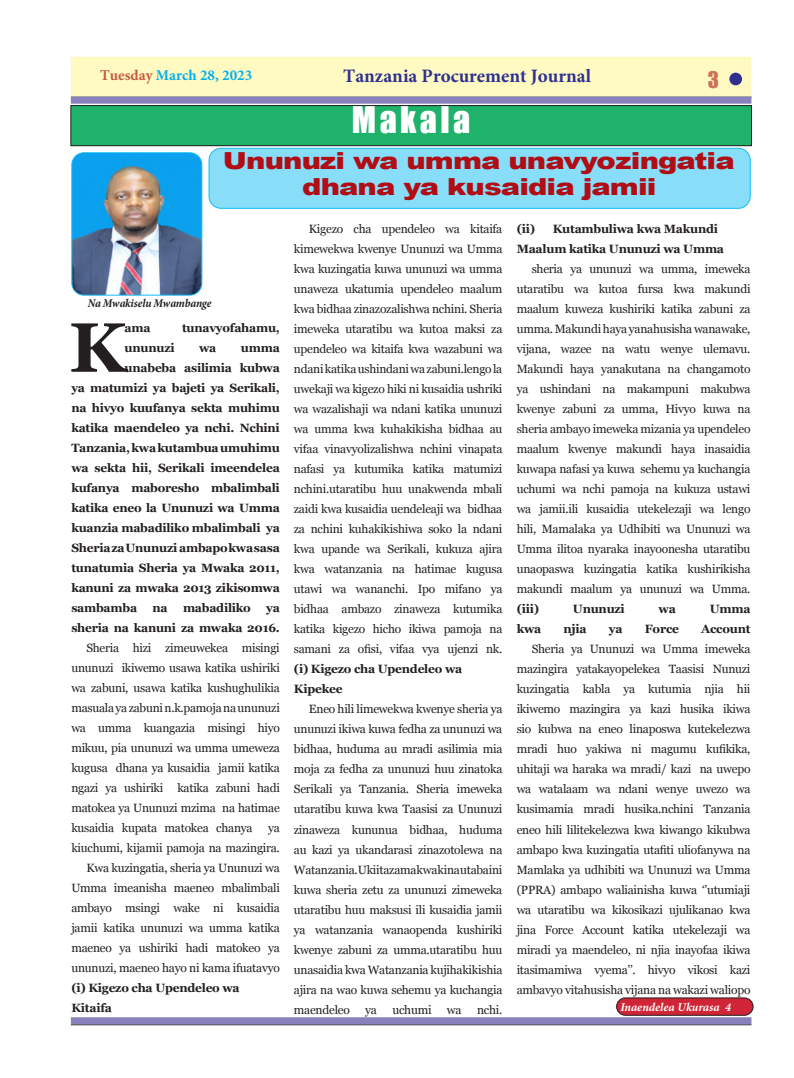
<style>
.page{position:relative;width:794px;height:1078px;background:#fff}
.page>*{position:absolute;margin:0;border:0;box-sizing:border-box;transform-origin:0 0}
.t1{font:700 69.7px "Georgia";color:#231f20}
.t2{font:34px "Impact";letter-spacing:.1em;color:#fff}
.t3{font:900 23.5px/26px "Arial";letter-spacing:-.03em;color:#b00d15;text-align:center;scale:1.23 1}
.t4{font:21px "Impact";color:#ce7157}
.t5{font:700 19px "Minion Pro";color:#2e3092}
.t6{font:700 15px "Minion Pro";color:#00aeef}
.t7{font:12px/20px "Georgia";letter-spacing:-.02em;color:#231f20;text-align:justify}
.t8{font:700 12px/20px "Georgia";letter-spacing:-.02em;color:#231f20}
.t9{font:italic 700 condensed 12px "Minion Pro";letter-spacing:-.02em;color:#231f20}
.t10{font:italic 700 12px "Minion Pro";letter-spacing:-.005em;color:#fff}
.s1{color:#c55a40}
</style>
<div class="page">
<div style="left:71px;top:57px;width:680px;height:40px;background:#fffac1"></div>
<div style="left:729px;top:73px;width:13px;height:12px;background:#2e3092;border-radius:50%"></div>
<hr style="left:71px;top:1023px;width:680px;height:1px;background:#231f20">
<svg style="left:71px;top:1017px;width:680px;height:6px;background:#8c86bf"></svg>
<div style="left:71px;top:97px;width:680px;height:7px;background:#8781bd"></div>
<div style="left:71px;top:106px;width:680px;height:40px;background:#1eb26a"></div>
<div style="left:70px;top:105px;width:682px;height:41px;border:1px solid #231f20"></div>
<img style="left:72px;top:153px;width:130px;height:142px">
<div style="left:72px;top:152px;width:130px;height:143px;border:1px solid #11bcf4;border-radius:12px"></div>
<div style="left:616px;top:997px;width:137px;height:17px;background:#cf2536;border-radius:9px"></div>
<div style="left:616px;top:997px;width:137px;height:18px;border:1px solid #231f20;border-radius:9px"></div>
<div style="left:209px;top:148px;width:541px;height:60px;background:#88def9;border-radius:12px"></div>
<div style="left:209px;top:148px;width:541px;height:60px;border:1px solid #11bcf4;border-radius:12px"></div>
<p class="t6" style="left:100px;top:65px;width:153px"><span class="s1">Tuesday</span> March 28, 2023</p>
<h3 class="t5" style="left:343px;top:63px;width:249px">Tanzania Procurement Journal</h3>
<h3 class="t4" style="left:708px;top:63px;width:13px">3</h3>
<p class="t2" style="left:352px;top:93px;width:120px">Makala</p>
<p class="t3" style="left:223px;top:147px;width:417px">Ununuzi wa umma unavyozingatia dhana ya kusaidia jamii</p>
<p class="t9" style="left:88px;top:296px;width:125px">Na Mwakiselu Mwambange</p>
<p class="t1" style="left:69px;top:308px;width:58px">K</p>
<p class="t8" style="left:125px;top:317px;width:28px">ama</p>
<p class="t8" style="left:182px;top:317px;width:99px">tunavyofahamu,</p>
<p class="t8" style="left:125px;top:337px;width:52px">ununuzi</p>
<p class="t8" style="left:199px;top:337px;width:19px">wa</p>
<p class="t8" style="left:241px;top:337px;width:40px">umma</p>
<p class="t8" style="left:125px;top:357px;width:157px">unabeba asilimia kubwa</p>
<p class="t8" style="left:71px;top:377px;width:210px">ya matumizi ya bajeti ya Serikali,</p>
<p class="t8" style="left:71px;top:397px;width:210px">na hivyo kuufanya sekta muhimu</p>
<p class="t8" style="left:71px;top:417px;width:210px">katika maendeleo ya nchi. Nchini</p>
<p class="t8" style="left:71px;top:437px;width:210px">Tanzania, kwa kutambua umuhimu</p>
<p class="t8" style="left:71px;top:457px;width:210px">wa sekta hii, Serikali imeendelea</p>
<p class="t8" style="left:71px;top:477px;width:210px">kufanya maboresho mbalimbali</p>
<p class="t8" style="left:71px;top:497px;width:210px">katika eneo la Ununuzi wa Umma</p>
<p class="t8" style="left:71px;top:517px;width:210px">kuanzia mabadiliko mbalimbali ya</p>
<p class="t8" style="left:71px;top:537px;width:210px">Sheria za Ununuzi ambapo kwa sasa</p>
<p class="t8" style="left:71px;top:557px;width:210px">tunatumia Sheria ya Mwaka 2011,</p>
<p class="t8" style="left:71px;top:577px;width:210px">kanuni za mwaka 2013 zikisomwa</p>
<p class="t8" style="left:71px;top:597px;width:67px">sambamba</p>
<p class="t8" style="left:152px;top:597px;width:17px">na</p>
<p class="t8" style="left:183px;top:597px;width:69px">mabadiliko</p>
<p class="t8" style="left:71px;top:597px;width:210px;text-align:right">ya<br>sheria na kanuni za mwaka 2016.</p>
<p class="t7" style="left:71px;top:637px;width:210px;text-indent:15px">Sheria hizi zimeuwekea misingi ununuzi ikiwemo usawa katika ushiriki wa zabuni, usawa katika kushughulikia masuala ya zabuni n.k.pamoja na ununuzi wa umma kuangazia misingi hiyo mikuu, pia ununuzi wa umma umeweza kugusa dhana ya kusaidia jamii katika ngazi ya ushiriki katika zabuni hadi matokea ya Ununuzi mzima na hatimae kusaidia kupata matokea chanya</p>
<p class="t7" style="left:71px;top:817px;width:210px;text-align:right">ya<br>kiuchumi, kijamii pamoja na mazingira.</p>
<p class="t7" style="left:71px;top:857px;width:210px;text-indent:15px">Kwa kuzingatia, sheria ya Ununuzi wa Umma imeanisha maeneo mbalimbali ambayo msingi wake ni kusaidia jamii katika ununuzi wa umma katika maeneo ya ushiriki hadi matokeo ya ununuzi, maeneo hayo ni kama ifuatavyo</p>
<p class="t8" style="left:71px;top:977px;width:170px">(i) Kigezo cha Upendeleo wa<br>Kitaifa</p>
<p class="t7" style="left:294px;top:218px;width:210px;text-indent:15px">Kigezo cha upendeleo wa kitaifa kimewekwa kwenye Ununuzi wa Umma kwa kuzingatia kuwa ununuzi wa umma unaweza ukatumia upendeleo maalum kwa bidhaa zinazozalishwa nchini. Sheria imeweka utaratibu wa kutoa maksi za upendeleo wa kitaifa kwa wazabuni wa ndani katika ushindani wa zabuni.lengo la uwekaji wa kigezo hiki ni kusaidia ushriki wa wazalishaji wa ndani katika ununuzi wa umma kwa kuhakikisha bidhaa au vifaa vinavyolizalishwa nchini vinapata nafasi ya kutumika katika matumizi nchini.utaratibu huu unakwenda mbali zaidi kwa kusaidia uendeleaji wa bidhaa za nchini kuhakikishiwa soko la ndani kwa upande wa Serikali, kukuza ajira kwa watanzania na hatimae kugusa utawi wa wananchi. Ipo mifano ya bidhaa ambazo zinaweza kutumika katika kigezo hicho ikiwa pamoja na samani za ofisi, vifaa vya ujenzi nk.</p>
<p class="t8" style="left:294px;top:659px;width:170px">(i) Kigezo cha Upendeleo wa<br>Kipekee</p>
<p class="t7" style="left:294px;top:698px;width:210px;text-indent:15px">Eneo hili limewekwa kwenye sheria ya ununuzi ikiwa kuwa fedha za ununuzi wa bidhaa, huduma au mradi asilimia mia moja za fedha za ununuzi huu zinatoka Serikali ya Tanzania. Sheria imeweka utaratibu kuwa kwa Taasisi za Ununuzi zinaweza kununua bidhaa, huduma au kazi ya ukandarasi zinazotolewa na Watanzania. Ukiitazama kwa kina utabaini kuwa sheria zetu za ununuzi zimeweka utaratibu huu maksusi ili kusaidia jamii ya watanzania wanaopenda kushiriki kwenye zabuni za umma.utaratibu huu unasaidia kwa Watanzania kujihakikishia ajira na wao kuwa sehemu ya kuchangia maendeleo</p>
<p class="t7" style="left:365px;top:998px;width:13px">ya</p>
<p class="t7" style="left:392px;top:998px;width:41px">uchumi</p>
<p class="t7" style="left:447px;top:998px;width:16px">wa</p>
<p class="t7" style="left:477px;top:998px;width:27px">nchi.</p>
<p class="t8" style="left:516px;top:219px;width:209px">(ii) Kutambuliwa kwa Makundi<br>Maalum katika Ununuzi wa Umma</p>
<p class="t7" style="left:516px;top:258px;width:235px;text-indent:15px">sheria ya ununuzi wa umma, imeweka utaratibu wa kutoa fursa kwa makundi maalum kuweza kushiriki katika zabuni za umma. Makundi haya yanahusisha wanawake, vijana, wazee na watu wenye ulemavu.<br>Makundi haya yanakutana na changamoto ya ushindani na makampuni makubwa kwenye zabuni za umma, Hivyo kuwa na sheria ambayo imeweka mizania ya upendeleo maalum kwenye makundi haya inasaidia kuwapa nafasi ya kuwa sehemu ya kuchangia uchumi wa nchi pamoja na kukuza ustawi wa jamii.ili kusaidia utekelezaji wa lengo hili, Mamalaka ya Udhibiti wa Ununuzi wa Umma ilitoa nyaraka inayoonesha utaratibu unaopaswa kuzingatia katika kushirikisha makundi maalum ya ununuzi wa Umma.</p>
<p class="t8" style="left:516px;top:599px;width:24px">(iii)</p>
<p class="t8" style="left:573px;top:599px;width:53px">Ununuzi</p>
<p class="t8" style="left:658px;top:599px;width:19px">wa</p>
<p class="t8" style="left:709px;top:599px;width:42px">Umma</p>
<p class="t8" style="left:516px;top:619px;width:26px">kwa</p>
<p class="t8" style="left:563px;top:619px;width:25px">njia</p>
<p class="t8" style="left:609px;top:619px;width:15px">ya</p>
<p class="t8" style="left:645px;top:619px;width:36px">Force</p>
<p class="t8" style="left:701px;top:619px;width:51px">Account</p>
<p class="t7" style="left:516px;top:638px;width:235px;text-indent:15px">Sheria ya Ununuzi wa Umma imeweka mazingira yatakayopelekea Taasisi Nunuzi kuzingatia kabla ya kutumia njia hii ikiwemo mazingira ya kazi husika ikiwa sio kubwa na eneo linaposwa kutekelezwa mradi huo yakiwa ni magumu kufikika, uhitaji wa haraka wa mradi/ kazi na uwepo wa watalaam wa ndani wenye uwezo wa kusimamia mradi husika.nchini Tanzania eneo hili lilitekelezwa kwa kiwango kikubwa ambapo kwa kuzingatia utafiti uliofanywa na Mamlaka ya udhibiti wa Ununuzi wa Umma (PPRA) ambapo waliainisha kuwa ‘’utumiaji wa utaratibu wa kikosikazi ujulikanao kwa jina Force Account katika utekelezaji wa miradi ya maendeleo, ni njia inayofaa ikiwa itasimamiwa vyema’’. hivyo vikosi kazi ambavyo vitahusisha vijana na wakazi waliopo</p>
<p class="t10" style="left:620px;top:998px;width:112px">Inaendelea Ukurasa 4</p>
</div>
